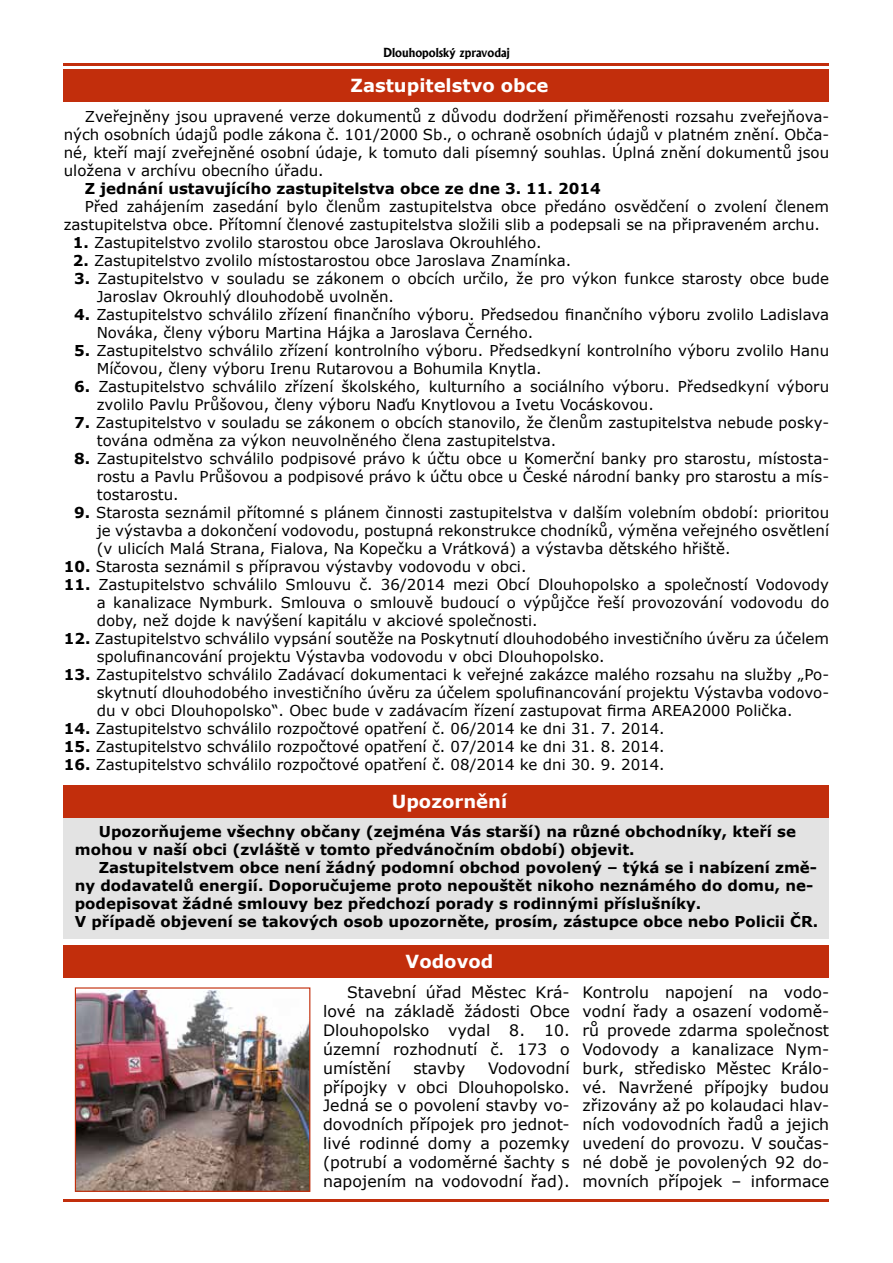
<style>
.page{position:relative;width:893px;height:1263px;background:#fff}
.page>*{position:absolute;margin:0;border:0;box-sizing:border-box;transform-origin:0 0}
.t1{font:700 18px "Verdana";color:#fff}
.t2{font:15.75px/18.9px "Verdana";color:#000;text-align:justify}
.t3{font:15px/18px "Verdana";color:#000}
.t4{font:700 15px/18px "Verdana";color:#000}
.t5{font:700 12px "Albertus";color:#000}
.s1{font-weight:700}
</style>
<div class="page">
<div style="left:64px;top:813px;width:765px;height:125px;background:#e3e3e3"></div>
<div style="left:64px;top:69px;width:765px;height:33px;background:#c22e0c"></div>
<hr style="left:64px;top:1199px;width:765px;height:2px;background:#c22e0c">
<hr style="left:64px;top:64px;width:765px;height:2px;background:#c22e0c">
<div style="left:64px;top:785px;width:765px;height:33px;background:#c22e0c"></div>
<div style="left:64px;top:946px;width:765px;height:32px;background:#c22e0c"></div>
<img style="left:77px;top:991px;width:231px;height:199px">
<div style="left:75px;top:987px;width:235px;height:205px;border:1px solid #c22e0c"></div>
<p class="t5" style="left:383px;top:46px;width:128px">Dlouhopolský zpravodaj</p>
<p class="t1" style="left:351px;top:73px;width:199px">Zastupitelstvo obce</p>
<p class="t3" style="left:64px;top:107px;width:767px;text-align:justify;text-indent:21px">Zveřejněny jsou upravené verze dokumentů z důvodu dodržení přiměřenosti rozsahu zveřejňova&shy;ných osobních údajů podle zákona č. 101/2000 Sb., o ochraně osobních údajů v platném znění. Obča&shy;né, kteří mají zveřejněné osobní údaje, k tomuto dali písemný souhlas. Úplná znění dokumentů jsou uložena v archívu obecního úřadu.</p>
<p class="t4" style="left:85px;top:179px;width:518px">Z jednání ustavujícího zastupitelstva obce ze dne 3. 11. 2014</p>
<p class="t3" style="left:64px;top:197px;width:767px;text-indent:21px">Před zahájením zasedání bylo členům zastupitelstva obce předáno osvědčení o zvolení členem zastupitelstva obce. Přítomní členové zastupitelstva složili slib a podepsali se na připraveném archu.</p>
<p class="t3" style="left:73px;top:233px;width:470px"><span class="s1">1.</span> Zastupitelstvo zvolilo starostou obce Jaroslava Okrouhlého.</p>
<p class="t3" style="left:73px;top:251px;width:500px"><span class="s1">2.</span> Zastupitelstvo zvolilo místostarostou obce Jaroslava Znamínka.</p>
<p class="t3" style="left:97px;top:269px;width:734px;text-indent:-23px"><span class="s1">3.</span> Zastupitelstvo v souladu se zákonem o obcích určilo, že pro výkon funkce starosty obce bude<br>Jaroslav Okrouhlý dlouhodobě uvolněn.</p>
<p class="t3" style="left:97px;top:305px;width:734px;text-indent:-22px"><span class="s1">4.</span> Zastupitelstvo schválilo zřízení finančního výboru. Předsedou finančního výboru zvolilo Ladislava<br>Nováka, členy výboru Martina Hájka a Jaroslava Černého.</p>
<p class="t3" style="left:97px;top:341px;width:734px;text-indent:-22px"><span class="s1">5.</span> Zastupitelstvo schválilo zřízení kontrolního výboru. Předsedkyní kontrolního výboru zvolilo Hanu<br>Míčovou, členy výboru Irenu Rutarovou a Bohumila Knytla.</p>
<p class="t3" style="left:97px;top:377px;width:734px;text-indent:-23px"><span class="s1">6.</span> Zastupitelstvo schválilo zřízení školského, kulturního a sociálního výboru. Předsedkyní výboru zvolilo Pavlu Průšovou, členy výboru Naďu Knytlovou a Ivetu Vocáskovou.</p>
<p class="t3" style="left:97px;top:413px;width:734px;text-indent:-22px"><span class="s1">7.</span> Zastupitelstvo v souladu se zákonem o obcích stanovilo, že členům zastupitelstva nebude posky&shy;tována odměna za výkon neuvolněného člena zastupitelstva.</p>
<p class="t3" style="left:97px;top:449px;width:734px;text-align:justify;text-indent:-22px"><span class="s1">8.</span> Zastupitelstvo schválilo podpisové právo k účtu obce u Komerční banky pro starostu, místosta&shy;rostu a Pavlu Průšovou a podpisové právo k účtu obce u České národní banky pro starostu a mís&shy;tostarostu.</p>
<p class="t3" style="left:97px;top:503px;width:734px;text-align:justify;text-indent:-22px"><span class="s1">9.</span> Starosta seznámil přítomné s plánem činnosti zastupitelstva v dalším volebním období: prioritou je výstavba a dokončení vodovodu, postupná rekonstrukce chodníků, výměna veřejného osvětlení (v ulicích Malá Strana, Fialova, Na Kopečku a Vrátková) a výstavba dětského hřiště.</p>
<p class="t3" style="left:64px;top:557px;width:464px"><span class="s1">10.</span> Starosta seznámil s přípravou výstavby vodovodu v obci.</p>
<p class="t3" style="left:97px;top:575px;width:734px;text-align:justify;text-indent:-33px"><span class="s1">11.</span> Zastupitelstvo schválilo Smlouvu č. 36/2014 mezi Obcí Dlouhopolsko a společností Vodovody a kanalizace Nymburk. Smlouva o smlouvě budoucí o výpůjčce řeší provozování vodovodu do doby, než dojde k navýšení kapitálu v akciové společnosti.</p>
<p class="t3" style="left:97px;top:629px;width:734px;text-indent:-33px"><span class="s1">12.</span> Zastupitelstvo schválilo vypsání soutěže na Poskytnutí dlouhodobého investičního úvěru za účelem spolufinancování projektu Výstavba vodovodu v obci Dlouhopolsko.</p>
<p class="t3" style="left:97px;top:665px;width:734px;text-align:justify;text-indent:-33px"><span class="s1">13.</span> Zastupitelstvo schválilo Zadávací dokumentaci k veřejné zakázce malého rozsahu na služby „Po&shy;skytnutí dlouhodobého investičního úvěru za účelem spolufinancování projektu Výstavba vodovo&shy;du v obci Dlouhopolsko“. Obec bude v zadávacím řízení zastupovat firma AREA2000 Polička.</p>
<p class="t3" style="left:64px;top:719px;width:602px"><span class="s1">14.</span> Zastupitelstvo schválilo rozpočtové opatření č. 06/2014 ke dni 31. 7. 2014.</p>
<p class="t3" style="left:64px;top:737px;width:602px"><span class="s1">15.</span> Zastupitelstvo schválilo rozpočtové opatření č. 07/2014 ke dni 31. 8. 2014.</p>
<p class="t3" style="left:64px;top:755px;width:602px"><span class="s1">16.</span> Zastupitelstvo schválilo rozpočtové opatření č. 08/2014 ke dni 30. 9. 2014.</p>
<p class="t1" style="left:392px;top:789px;width:117px">Upozornění</p>
<p class="t4" style="left:75px;top:822px;width:723px;text-indent:24px">Upozorňujeme všechny občany (zejména Vás starší) na různé obchodníky, kteří se mohou v naší obci (zvláště v tomto předvánočním období) objevit.</p>
<p class="t4" style="left:75px;top:858px;width:745px;text-indent:24px">Zastupitelstvem obce není žádný podomní obchod povolený – týká se i nabízení změ&shy;ny dodavatelů energií. Doporučujeme proto nepouštět nikoho neznámého do domu, ne&shy;podepisovat žádné smlouvy bez předchozí porady s rodinnými příslušníky.<br>V případě objevení se takových osob upozorněte, prosím, zástupce obce nebo Policii ČR.</p>
<p class="t1" style="left:406px;top:949px;width:89px">Vodovod</p>
<p class="t2" style="left:323px;top:983px;width:248px;text-indent:24px">Stavební úřad Městec Krá&shy;lové na základě žádosti Obce Dlouhopolsko vydal 8. 10. územní rozhodnutí č. 173 o umístění</p>
<p class="t2" style="left:582px;top:983px;width:248px">Kontrolu napojení na vodo&shy;vodní řady a osazení vodomě&shy;rů provede zdarma společnost Vodovody a kanalizace Nym&shy;burk, středisko Městec Králo&shy;vé. Navržené přípojky budou zřizovány až po kolaudaci hlav&shy;ních vodovodních řadů a jejich uvedení do provozu. V součas&shy;né době je povolených 92 do&shy;movních přípojek – informace</p>
<p class="t2" style="left:323px;top:1058px;width:248px;text-indent:165px">Vodovodní přípojky v obci Dlouhopolsko.<br>Jedná se o povolení stavby vo&shy;dovodních přípojek pro jednot&shy;livé rodinné domy a pozemky (potrubí a vodoměrné šachty s napojením na vodovodní řad).</p>
<p class="t2" style="left:413px;top:1058px;width:54px">stavby</p>
</div>
